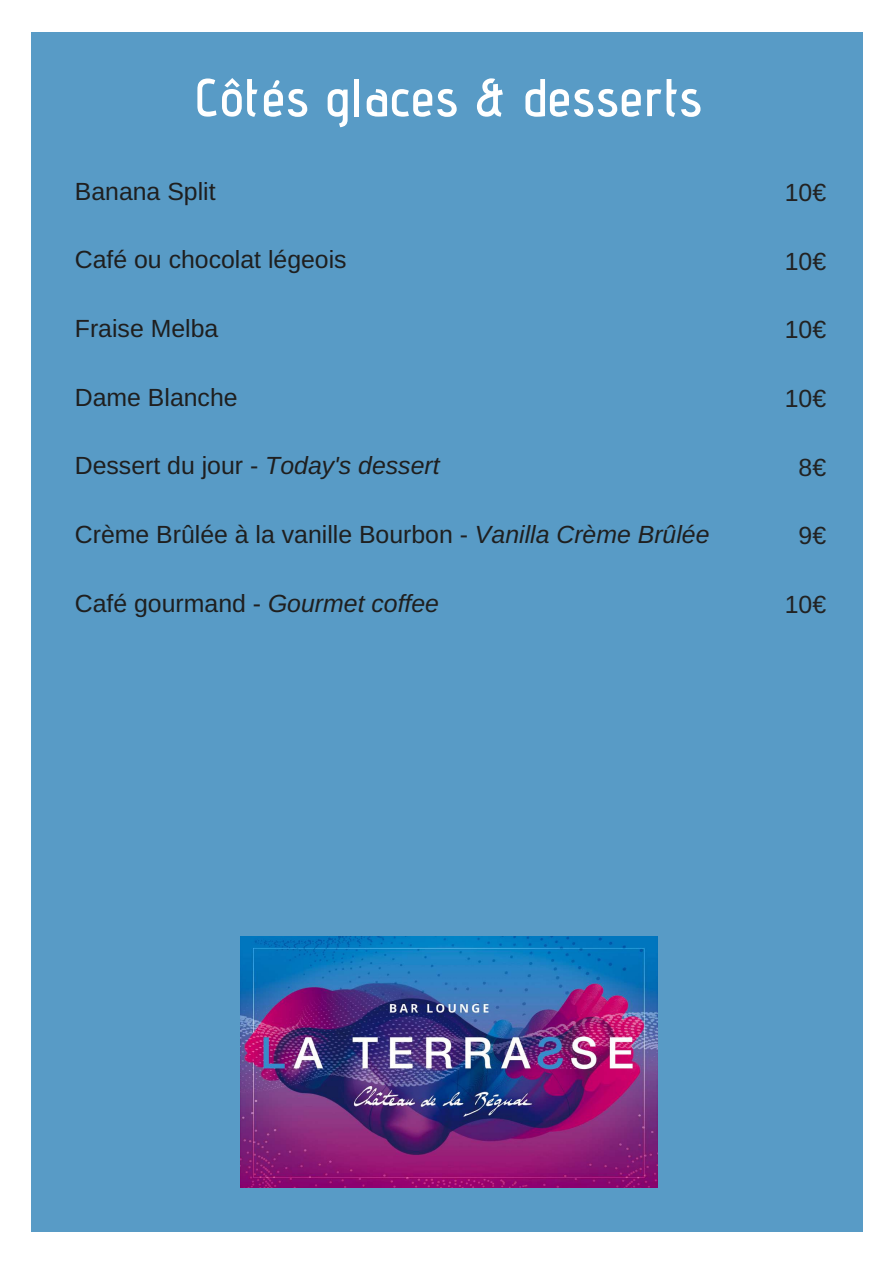
<style>
.page{position:relative;width:893px;height:1263px;background:#fff}
.page>*{position:absolute;margin:0;border:0;box-sizing:border-box;transform-origin:0 0}
.t1{font:600 52.95px "Advent Pro";letter-spacing:.02em;color:#fff}
.t2{font:24.83px "Arimo";color:#1f1f1f}
.t3{font:24.83px "Arimo";color:#222}
.s1{font-style:italic}
</style>
<div class="page">
<div style="left:31px;top:32px;width:831px;height:1200px;background:#589bc6"></div>
<img style="left:240px;top:936px;width:417px;height:251px">
<h1 class="t1" style="left:194px;top:65px;width:510px">Côtés glaces &amp; desserts</h1>
<p class="t2" style="left:75px;top:177px;width:142px">Banana Split</p>
<p class="t3" style="left:785px;top:178px;width:43px">10€</p>
<p class="t2" style="left:75px;top:246px;width:273px">Café ou chocolat légeois</p>
<p class="t3" style="left:785px;top:247px;width:43px">10€</p>
<p class="t2" style="left:75px;top:315px;width:145px">Fraise Melba</p>
<p class="t3" style="left:785px;top:316px;width:43px">10€</p>
<p class="t2" style="left:75px;top:383px;width:164px">Dame Blanche</p>
<p class="t3" style="left:785px;top:384px;width:43px">10€</p>
<p class="t2" style="left:75px;top:452px;width:366px">Dessert du jour - <span class="s1">Today's dessert</span></p>
<p class="t3" style="left:798px;top:453px;width:29px">8€</p>
<p class="t2" style="left:75px;top:521px;width:636px">Crème Brûlée à la vanille Bourbon - <span class="s1">Vanilla Crème Brûlée</span></p>
<p class="t3" style="left:798px;top:522px;width:29px">9€</p>
<p class="t2" style="left:75px;top:589px;width:366px">Café gourmand - <span class="s1">Gourmet coffee</span></p>
<p class="t3" style="left:785px;top:590px;width:43px">10€</p>
</div>
